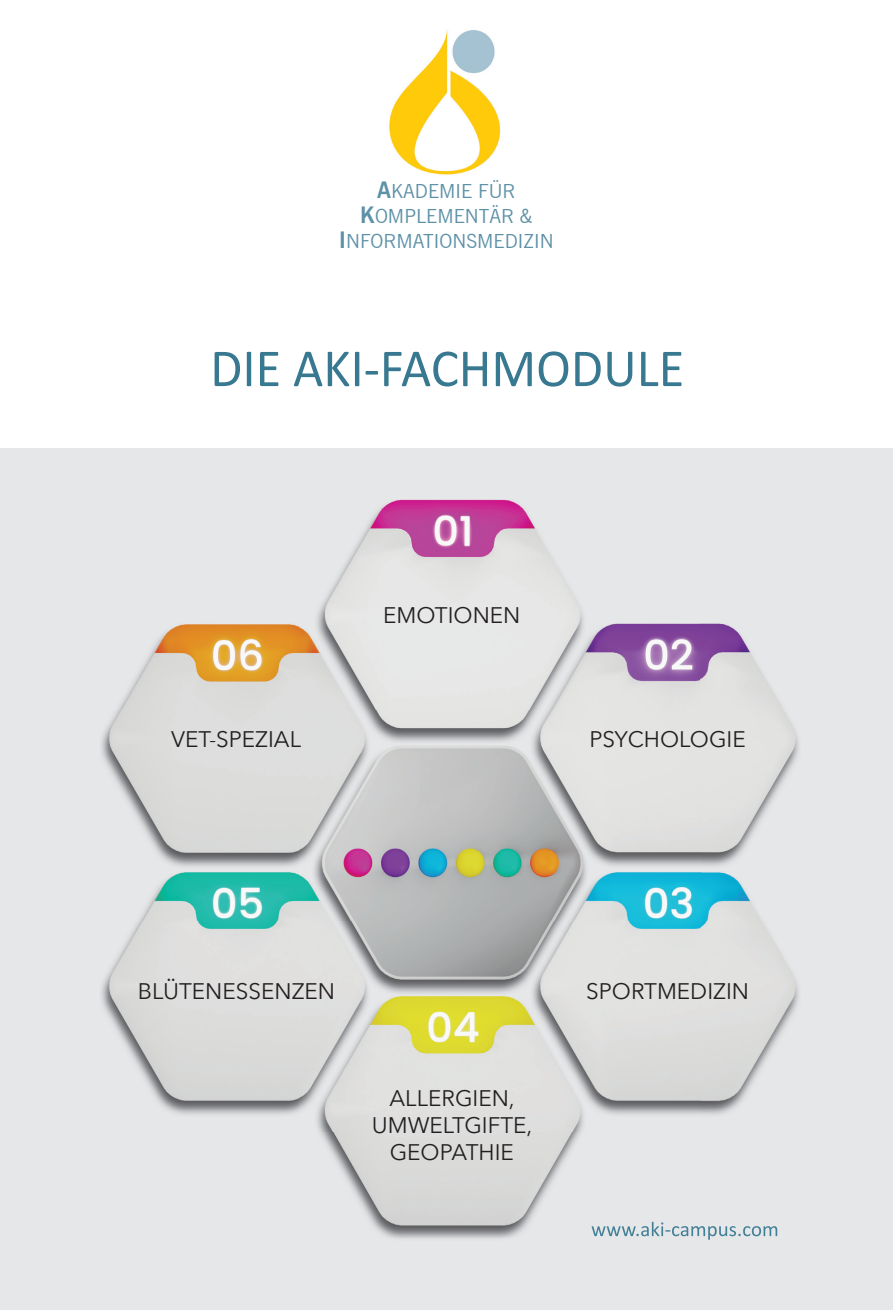
<style>
.page{position:relative;width:893px;height:1310px;background:#fff}
.page>*{position:absolute;margin:0;border:0;box-sizing:border-box;transform-origin:0 0}
.t1{font:54px "Calibri";color:#387991}
.t2{font:22.5px/27px "Avenir Next";color:#231f20;text-align:center}
.t3{font:19.5px/25px "News Gothic BT";color:#5d91a7;text-align:center}
.s1{font-weight:700;font-size:22.5px}
</style>
<div class="page">
<div style="left:0;top:449px;width:893px;height:861px;background:#e6e7e9"></div>
<img style="left:101px;top:514px;width:698px;height:726px">
<img style="left:592px;top:1237px;width:185px;height:2px">
<img style="left:376px;top:499px;width:151px;height:15px">
<img style="left:592px;top:1221px;width:185px;height:16px">
<img style="left:389px;top:30px;width:112px;height:145px">
<p class="t3" style="left:339px;top:178px;width:216px"><span class="s1">A</span>KADEMIE FÜR<br><span class="s1">K</span>OMPLEMENTÄR &amp;<br><span class="s1">I</span>NFORMATIONSMEDIZIN</p>
<h1 class="t1" style="left:210px;top:331px;width:476px">DIE AKI-FACHMODULE</h1>
<p class="t2" style="left:383px;top:601px;width:139px">EMOTIONEN</p>
<p class="t2" style="left:171px;top:724px;width:132px">VET-SPEZIAL</p>
<p class="t2" style="left:589px;top:724px;width:158px">PSYCHOLOGIE</p>
<p class="t2" style="left:138px;top:977px;width:199px">BLÜTENESSENZEN</p>
<p class="t2" style="left:586px;top:977px;width:164px">SPORTMEDIZIN</p>
<p class="t2" style="left:372px;top:1083px;width:162px">ALLERGIEN,<br>UMWELTGIFTE,<br>GEOPATHIE</p>
</div>
